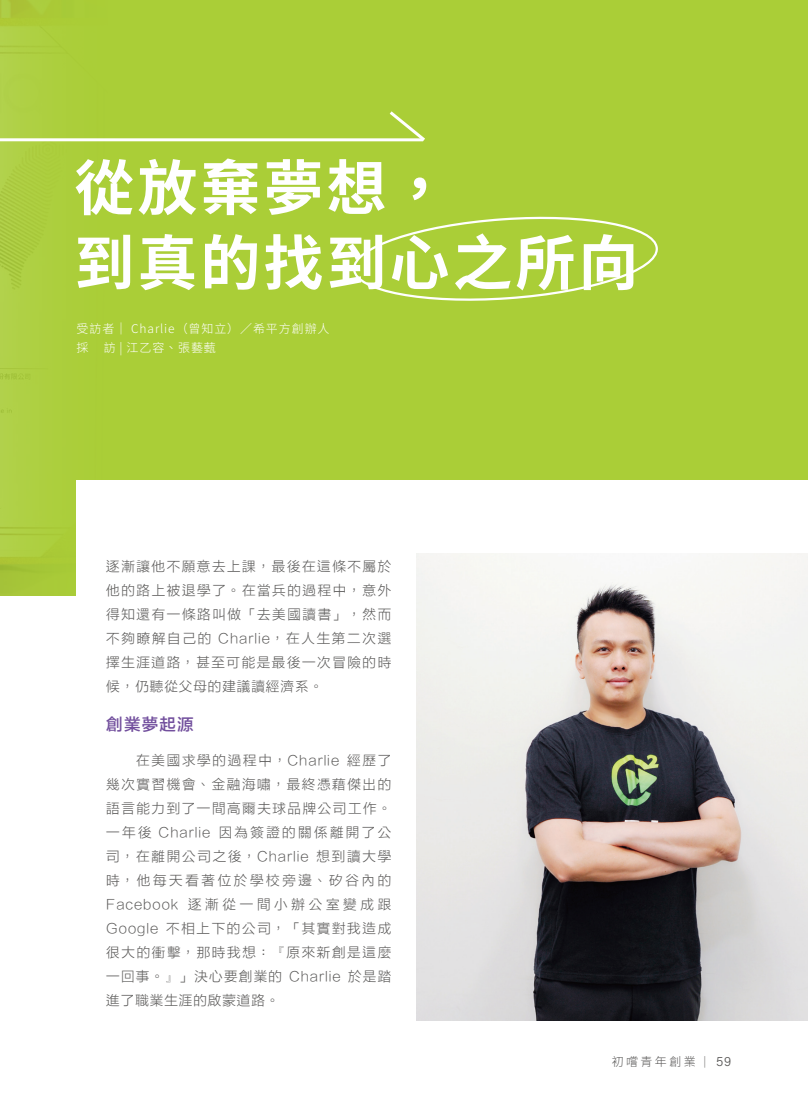
<style>
.page{position:relative;width:808px;height:1106px;background:#fff}
.page>*{position:absolute;margin:0;border:0;box-sizing:border-box;transform-origin:0 0}
.t1{font:700 60px "Noto Sans CJ Ktc";letter-spacing:.05em;color:#fff}
.內文大標{font:16.5px "FZLTZHB B51 0";letter-spacing:.075em;color:#724f9d}
.內文-縮2字{font:13.5px/24px "FZLTXHB B51 0";letter-spacing:.1em;color:#595857;text-align:justify}
.作者{font:300 12px "Noto Sans CJ Ktc";letter-spacing:.075em;color:#fff}
.t2{font:300 12px "Noto Sans CJ Ktc";letter-spacing:.2em;color:#595857}
.s1{font-family:"Adobe Ming Std";font-size:13.5px}
.s2{font-family:"Acumin Variable Concept";font-weight:400;font-size:13.5px}
</style>
<div class="page">
<div style="left:0;top:0;width:808px;height:595px;background:#aace37"></div>
<img style="left:0;top:0;width:132px;height:595px">
<hr style="left:0;top:138px;width:423px;height:3px;background:#fff">
<svg style="left:386px;top:111px;width:39px;height:31px"></svg>
<svg style="left:353px;top:216px;width:305px;height:85px"></svg>
<div style="left:77px;top:480px;width:731px;height:206px;background:#fff"></div>
<img style="left:417px;top:553px;width:391px;height:467px">
<p class="t1" style="left:74px;top:154px;width:376px">從放棄夢想，</p>
<p class="t1" style="left:74px;top:229px;width:566px">到真的找到心之所向</p>
<p class="作者" style="left:77px;top:321px;width:255px">受訪者｜ Charlie（曾知立）／希平方創辦人</p>
<p class="作者" style="left:77px;top:341px;width:13px">採</p>
<p class="作者" style="left:104px;top:341px;width:114px">訪 | 江乙容、張藝薽</p>
<p class="內文-縮2字" style="left:106px;top:554px;width:286px">逐漸讓他不願意去上課，最後在這條不屬於他的路上被退學了。在當兵的過程中，意外得知還有一條路叫做「去美國讀書」，然而不夠瞭解自己的 Charlie，在人生第二次選擇生涯道路，甚至可能是最後一次冒險的時候，仍聽從父母的建議讀經濟系。</p>
<p class="內文大標" style="left:106px;top:715px;width:89px">創業夢起源</p>
<p class="內文-縮2字" style="left:106px;top:748px;width:286px;text-indent:30px">在美國求學的過程中，Charlie 經歷了幾次實習機會、金融海嘯，最終憑藉傑出的語言能力到了一間高爾夫球品牌公司工作。一年後 Charlie 因為簽證的關係離開了公司，在離開公司之後，Charlie 想到讀大學時，他每天看著位於學校旁邊、矽谷內的Facebook 逐漸從一間小辦公室變成跟Google 不相上下的公司，「其實對我造成很大的衝擊，那時我想：『原來新創是這麼一回事。』」決心要創業的 Charlie 於是踏進了職業生涯的啟蒙道路。</p>
<p class="t2" style="left:612px;top:1055px;width:121px">初嚐青年創業<span class="s1">｜</span> <span class="s2">59</span></p>
</div>
